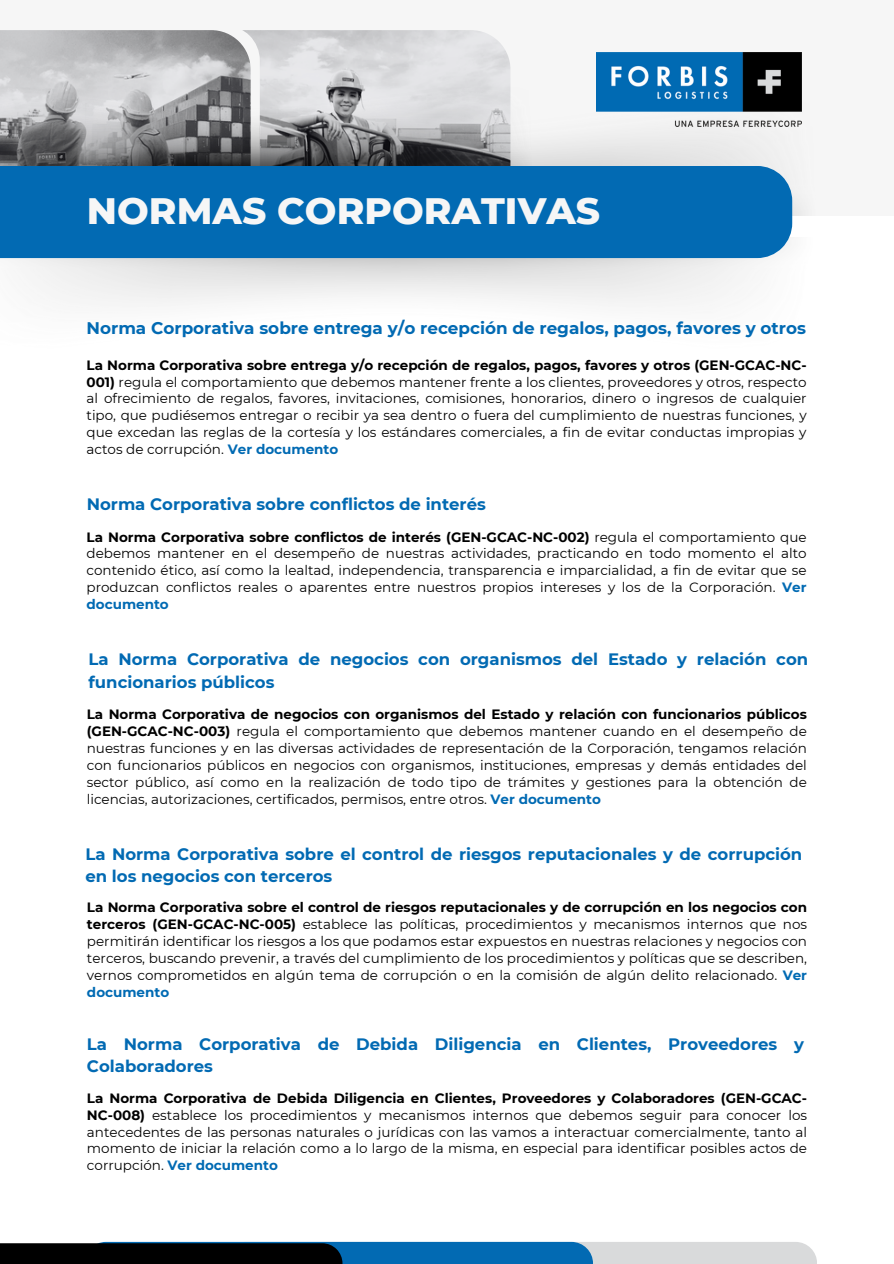
<style>
.page{position:relative;width:894px;height:1264px;background:#fff}
.page>*{position:absolute;margin:0;border:0;box-sizing:border-box;transform-origin:0 0}
.t1{font:800 37.5px "Montserrat";color:#f6f6f6}
.t2{font:700 16.8px "Montserrat";color:#026ab3}
.t3{font:700 16.5px/22.5px "Montserrat";color:#026ab3}
.t4{font:13.5px/16.8px "Montserrat";color:#000;text-align:justify}
.s1{font-weight:700}
.s2{font-weight:700;color:#006ab3}
</style>
<div class="page">
<div style="left:0;top:0;width:893px;height:215px;background:#f6f6f6"></div>
<img style="left:260px;top:30px;width:250px;height:57px">
<img style="left:0;top:30px;width:250px;height:57px">
<img style="left:533px;top:99px;width:269px;height:116px">
<img style="left:0;top:87px;width:533px;height:79px">
<img style="left:596px;top:52px;width:205px;height:75px">
<div style="left:0;top:166px;width:792px;height:92px;background:#026ab3"></div>
<div style="left:224px;top:1241px;width:592px;height:22px;background:#d9dadb"></div>
<div style="left:84px;top:1241px;width:508px;height:22px;background:#026ab3"></div>
<div style="left:0;top:1243px;width:342px;height:20px;background:#000"></div>
<h1 class="t1" style="left:87px;top:188px;width:514px">NORMAS CORPORATIVAS</h1>
<h2 class="t2" style="left:86px;top:317px;width:720px">Norma Corporativa sobre entrega y/o recepción de regalos, pagos, favores y otros</h2>
<p class="t4" style="left:86px;top:356px;width:721px"><span class="s1">La Norma Corporativa sobre entrega y/o recepción de regalos, pagos, favores y otros (GEN-GCAC-NC-001)</span> regula el comportamiento que debemos mantener frente a los clientes, proveedores y otros, respecto al ofrecimiento de regalos, favores, invitaciones, comisiones, honorarios, dinero o ingresos de cualquier tipo, que pudiésemos entregar o recibir ya sea dentro o fuera del cumplimiento de nuestras funciones, y que excedan las reglas de la cortesía y los estándares comerciales, a fin de evitar conductas impropias y actos de corrupción. <span class="s2">Ver documento</span></p>
<h2 class="t3" style="left:87px;top:493px;width:400px">Norma Corporativa sobre conflictos de interés</h2>
<p class="t4" style="left:86px;top:528px;width:721px"><span class="s1">La Norma Corporativa sobre conflictos de interés (GEN-GCAC-NC-002)</span> regula el comportamiento que debemos mantener en el desempeño de nuestras actividades, practicando en todo momento el alto contenido ético, así como la lealtad, independencia, transparencia e imparcialidad, a fin de evitar que se produzcan conflictos reales o aparentes entre nuestros propios intereses y los de la Corporación. <span class="s2">Ver documento</span></p>
<h2 class="t3" style="left:89px;top:648px;width:721px">La Norma Corporativa de negocios con organismos del Estado y relación con funcionarios públicos</h2>
<p class="t4" style="left:87px;top:706px;width:721px"><span class="s1">La Norma Corporativa de negocios con organismos del Estado y relación con funcionarios públicos (GEN-GCAC-NC-003)</span> regula el comportamiento que debemos mantener cuando en el desempeño de nuestras funciones y en las diversas actividades de representación de la Corporación, tengamos relación con funcionarios públicos en negocios con organismos, instituciones, empresas y demás entidades del sector público, así como en la realización de todo tipo de trámites y gestiones para la obtención de licencias, autorizaciones, certificados, permisos, entre otros. <span class="s2">Ver documento</span></p>
<h2 class="t3" style="left:85px;top:842px;width:718px">La Norma Corporativa sobre el control de riesgos reputacionales y de corrupción en los negocios con terceros</h2>
<p class="t4" style="left:87px;top:898px;width:721px"><span class="s1">La Norma Corporativa sobre el control de riesgos reputacionales y de corrupción en los negocios con terceros (GEN-GCAC-NC-005)</span> establece las políticas, procedimientos y mecanismos internos que nos permitirán identificar los riesgos a los que podamos estar expuestos en nuestras relaciones y negocios con terceros, buscando prevenir, a través del cumplimiento de los procedimientos y políticas que se describen, vernos comprometidos en algún tema de corrupción o en la comisión de algún delito relacionado. <span class="s2">Ver documento</span></p>
<h2 class="t3" style="left:87px;top:1032px;width:718px">La Norma Corporativa de Debida Diligencia en Clientes, Proveedores y<br>Colaboradores</h2>
<p class="t4" style="left:87px;top:1089px;width:721px"><span class="s1">La Norma Corporativa de Debida Diligencia en Clientes, Proveedores y Colaboradores (GEN-GCAC-NC-008)</span> establece los procedimientos y mecanismos internos que debemos seguir para conocer los antecedentes de las personas naturales o jurídicas con las vamos a interactuar comercialmente, tanto al momento de iniciar la relación como a lo largo de la misma, en especial para identificar posibles actos de corrupción. <span class="s2">Ver documento</span></p>
</div>
